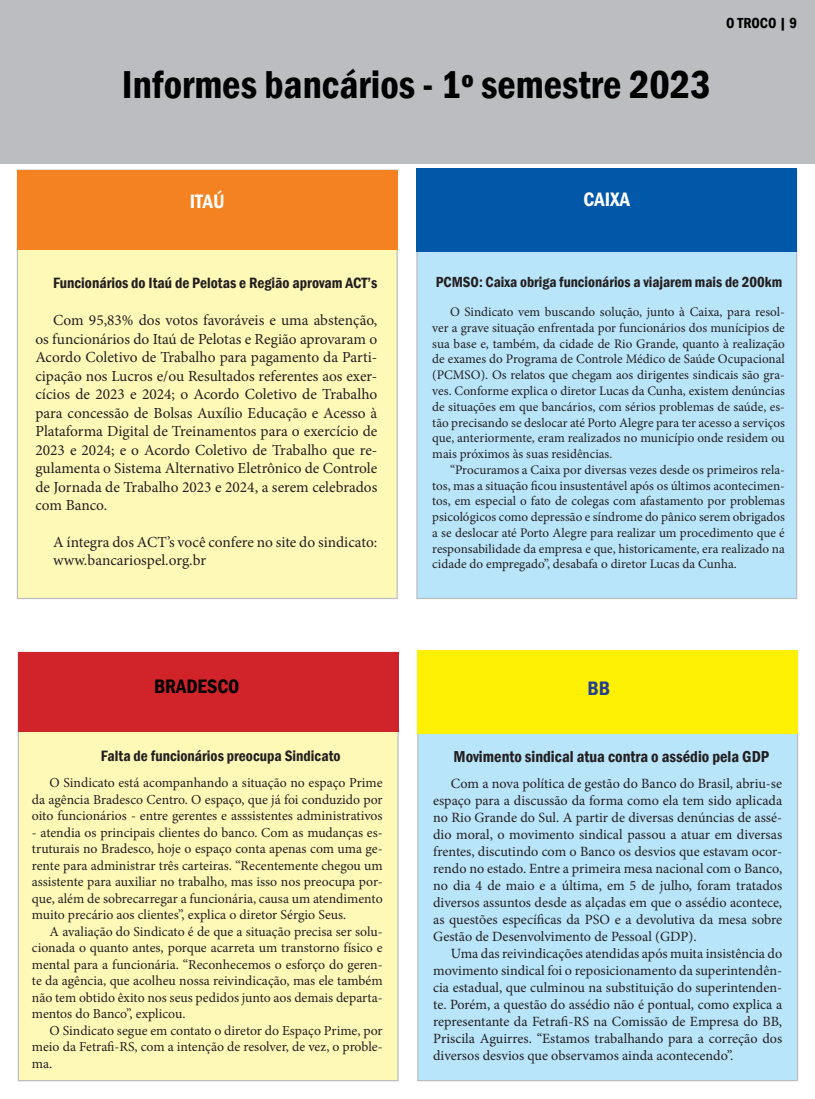
<style>
.page{position:relative;width:815px;height:1099px;background:#fff}
.page>*{position:absolute;margin:0;border:0;box-sizing:border-box;transform-origin:0 0}
.t1{font:600 condensed 40px "Franklin Gothic";color:#000}
.t2{font:600 condensed 20px "Franklin Gothic";color:#fff}
.t3{font:600 condensed 20px "Franklin Gothic";color:#000}
.t4{font:600 condensed 20px "Franklin Gothic";color:#253f8e}
.t5{font:600 condensed 16.25px "Franklin Gothic";color:#231f20}
.t6{font:15.38px/18.5px "Minion Pro";color:#231f20;text-align:justify}
.t7{font:600 condensed 15.38px "Franklin Gothic";color:#231f20}
.t8{font:600 condensed 15px "Franklin Gothic";color:#231f20}
.t9{font:600 condensed 15px "Franklin Gothic";color:#000}
.t10{font:14.12px/17px "Minion Pro";color:#231f20;text-align:justify}
.t11{font:13.75px/16.5px "Minion Pro";color:#231f20;text-align:justify}
.t12{font:13.12px/15.8px "Minion Pro";color:#231f20;text-align:justify}
</style>
<div class="page">
<div style="left:0;top:0;width:815px;height:163px;background:#bcbdc0"></div>
<div style="left:417px;top:651px;width:381px;height:430px;background:#b9e5fa;border:1px solid #bcbdc0"></div>
<div style="left:18px;top:651px;width:381px;height:430px;background:#fff9b8;border:1px solid #bcbdc0"></div>
<div style="left:18px;top:652px;width:381px;height:80px;background:#d1232a"></div>
<div style="left:417px;top:650px;width:381px;height:84px;background:#fff101"></div>
<div style="left:416px;top:169px;width:381px;height:430px;background:#b9e5fa;border:1px solid #bcbdc0"></div>
<div style="left:17px;top:169px;width:381px;height:430px;background:#fff9b8;border:1px solid #bcbdc0"></div>
<div style="left:17px;top:170px;width:381px;height:80px;background:#f58220"></div>
<div style="left:416px;top:168px;width:381px;height:84px;background:#0157a8"></div>
<h1 class="t1" style="left:122px;top:58px;width:590px">Informes bancários - 1º semestre 2023</h1>
<p class="t9" style="left:726px;top:13px;width:73px">O TROCO | 9</p>
<h2 class="t2" style="left:190px;top:188px;width:36px">ITAÚ</h2>
<h2 class="t2" style="left:584px;top:186px;width:48px">CAIXA</h2>
<p class="t7" style="left:53px;top:273px;width:326px">Funcionários do Itaú de Pelotas e Região aprovam ACT’s</p>
<p class="t6" style="left:35px;top:311px;width:343px;text-indent:18px">Com 95,83% dos votos favoráveis e uma abstenção, os funcionários do Itaú de Pelotas e Região aprovaram o Acordo Coletivo de Trabalho para pagamento da Parti&shy;cipação nos Lucros e/ou Resultados referentes aos exer&shy;cícios de 2023 e 2024; o Acordo Coletivo de Trabalho para concessão de Bolsas Auxílio Educação e Acesso à Plataforma Digital de Treinamentos para o exercício de 2023 e 2024; e o Acordo Coletivo de Trabalho que re&shy;gulamenta o Sistema Alternativo Eletrônico de Controle de Jornada de Trabalho 2023 e 2024, a serem celebrados com Banco.</p>
<p class="t6" style="left:53px;top:533px;width:326px">A íntegra dos ACT’s você confere no site do sindicato: www.bancariospel.org.br</p>
<p class="t8" style="left:436px;top:272px;width:348px">PCMSO: Caixa obriga funcionários a viajarem mais de 200km</p>
<p class="t12" style="left:432px;top:304px;width:354px;text-indent:18px">O Sindicato vem buscando solução, junto à Caixa, para resol&shy;ver a grave situação enfrentada por funcionários dos munícipios de sua base e, também, da cidade de Rio Grande, quanto à realização de exames do Programa de Controle Médico de Saúde Ocupacional (PCMSO). Os relatos que chegam aos dirigentes sindicais são gra&shy;ves. Conforme explica o diretor Lucas da Cunha, existem denúncias de situações em que bancários, com sérios problemas de saúde, es&shy;tão precisando se deslocar até Porto Alegre para ter acesso a serviços que, anteriormente, eram realizados no município onde residem ou mais próximos às suas residências.</p>
<p class="t12" style="left:432px;top:462px;width:354px;text-indent:18px">“Procuramos a Caixa por diversas vezes desde os primeiros rela&shy;tos, mas a situação ficou insustentável após os últimos acontecimen&shy;tos, em especial o fato de colegas com afastamento por problemas psicológicos como depressão e síndrome do pânico serem obrigados a se deslocar até Porto Alegre para realizar um procedimento que é responsabilidade da empresa e que, historicamente, era realizado na cidade do empregado”, desabafa o diretor Lucas da Cunha.</p>
<h2 class="t3" style="left:154px;top:673px;width:87px">BRADESCO</h2>
<h2 class="t4" style="left:587px;top:674px;width:24px">BB</h2>
<p class="t7" style="left:101px;top:745px;width:241px">Falta de funcionários preocupa Sindicato</p>
<p class="t11" style="left:32px;top:774px;width:352px;text-indent:18px">O Sindicato está acompanhando a situação no espaço Prime da agência Bradesco Centro. O espaço, que já foi conduzido por oito funcionários - entre gerentes e asssistentes administrativos</p>
<p class="t11" style="left:32px;top:824px;width:352px">- atendia os principais clientes do banco. Com as mudanças es&shy;truturais no Bradesco, hoje o espaço conta apenas com uma ge&shy;rente para administrar três carteiras. “Recentemente chegou um assistente para auxiliar no trabalho, mas isso nos preocupa por&shy;que, além de sobrecarregar a funcionária, causa um atendimento muito precário aos clientes”, explica o diretor Sérgio Seus.</p>
<p class="t11" style="left:32px;top:923px;width:352px;text-indent:18px">A avaliação do Sindicato é de que a situação precisa ser solu&shy;cionada o quanto antes, porque acarreta um transtorno físico e mental para a funcionária. “Reconhecemos o esforço do geren&shy;te da agência, que acolheu nossa reivindicação, mas ele também não tem obtido êxito nos seus pedidos junto aos demais departa&shy;mentos do Banco”, explicou.</p>
<p class="t11" style="left:32px;top:1022px;width:352px;text-indent:18px">O Sindicato segue em contato o diretor do Espaço Prime, por meio da Fetrafi-RS, com a intenção de resolver, de vez, o proble&shy;ma.</p>
<p class="t5" style="left:454px;top:745px;width:317px">Movimento sindical atua contra o assédio pela GDP</p>
<p class="t10" style="left:433px;top:775px;width:351px;text-indent:18px">Com a nova política de gestão do Banco do Brasil, abriu-se espaço para a discussão da forma como ela tem sido aplicada no Rio Grande do Sul. A partir de diversas denúncias de assé&shy;dio moral, o movimento sindical passou a atuar em diversas frentes, discutindo com o Banco os desvios que estavam ocor&shy;rendo no estado. Entre a primeira mesa nacional com o Banco, no dia 4 de maio e a última, em 5 de julho, foram tratados diversos assuntos desde as alçadas em que o assédio acontece, as questões específicas da PSO e a devolutiva da mesa sobre Gestão de Desenvolvimento de Pessoal (GDP).</p>
<p class="t10" style="left:433px;top:945px;width:351px;text-indent:18px">Uma das reivindicações atendidas após muita insistência do movimento sindical foi o reposicionamento da superintendên&shy;cia estadual, que culminou na substituição do superintenden&shy;te. Porém, a questão do assédio não é pontual, como explica a representante da Fetrafi-RS na Comissão de Empresa do BB, Priscila Aguirres. “Estamos trabalhando para a correção dos diversos desvios que observamos ainda acontecendo”.</p>
</div>
